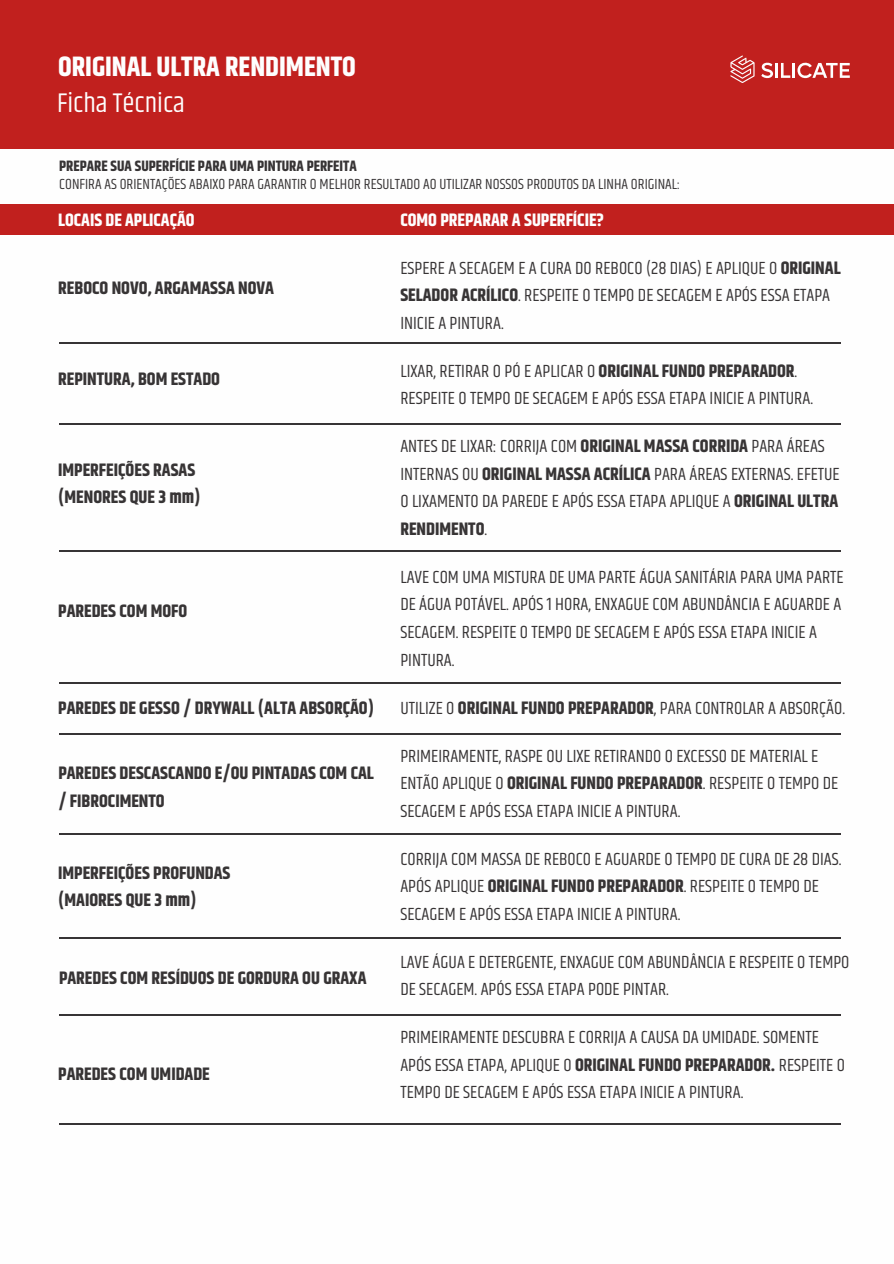
<style>
.page{position:relative;width:894px;height:1264px;background:#fff}
.page>*{position:absolute;margin:0;border:0;box-sizing:border-box;transform-origin:0 0}
.t1{font:700 28.05px "Khand";color:#fefefe}
.t2{font:27.6px "Khand";color:#fefefe}
.t3{font:18px/27.5px "Khand";color:#373435}
.t4{font:700 18px/27.5px "Khand";color:#373435}
.t5{font:700 18px "Khand";color:#fefefe}
.t6{font:700 17.85px "Khand";color:#fefefe}
.t7{font:15px "Khand";color:#373435}
.t8{font:700 15px "Khand";color:#373435}
.s1{font-weight:700}
</style>
<div class="page">
<div style="left:0;top:204px;width:894px;height:31px;background:#c1201e"></div>
<div style="left:0;top:0;width:893px;height:149px;background:#c1201e"></div>
<svg style="left:730px;top:55px;width:24px;height:28px"></svg>
<svg style="left:797px;top:62px;width:52px;height:16px"></svg>
<svg style="left:761px;top:62px;width:29px;height:16px"></svg>
<hr style="left:792px;top:63px;width:3px;height:15px;background:#fefefe">
<hr style="left:59px;top:342px;width:782px;height:2px;background:#373435">
<hr style="left:59px;top:423px;width:782px;height:1px;background:#373435">
<hr style="left:59px;top:550px;width:782px;height:1px;background:#373435">
<hr style="left:59px;top:682px;width:782px;height:2px;background:#373435">
<hr style="left:59px;top:733px;width:782px;height:1px;background:#373435">
<hr style="left:59px;top:833px;width:782px;height:2px;background:#373435">
<hr style="left:59px;top:937px;width:782px;height:1px;background:#373435">
<hr style="left:59px;top:1014px;width:782px;height:1px;background:#373435">
<hr style="left:59px;top:1122px;width:782px;height:2px;background:#373435">
<h1 class="t1" style="left:58px;top:47px;width:299px">ORIGINAL ULTRA RENDIMENTO</h1>
<h2 class="t2" style="left:57px;top:83px;width:129px">Ficha Técnica</h2>
<p class="t8" style="left:59px;top:155px;width:299px">PREPARE SUA SUPERFÍCIE PARA UMA PINTURA PERFEITA</p>
<p class="t7" style="left:59px;top:174px;width:622px">CONFIRA AS ORIENTAÇÕES ABAIXO PARA GARANTIR O MELHOR RESULTADO AO UTILIZAR NOSSOS PRODUTOS DA LINHA ORIGINAL:</p>
<p class="t6" style="left:58px;top:207px;width:138px">LOCAIS DE APLICAÇÃO</p>
<p class="t4" style="left:58px;top:275px;width:217px">REBOCO NOVO, ARGAMASSA NOVA</p>
<p class="t4" style="left:58px;top:366px;width:163px">REPINTURA, BOM ESTADO</p>
<p class="t4" style="left:58px;top:457px;width:144px">IMPERFEIÇÕES RASAS (MENORES QUE 3 mm)</p>
<p class="t4" style="left:58px;top:598px;width:131px">PAREDES COM MOFO</p>
<p class="t4" style="left:58px;top:695px;width:317px">PAREDES DE GESSO / DRYWALL (ALTA ABSORÇÃO)</p>
<p class="t4" style="left:58px;top:760px;width:317px">PAREDES DESCASCANDO E/OU PINTADAS COM CAL / FIBROCIMENTO</p>
<p class="t4" style="left:58px;top:859px;width:174px">IMPERFEIÇÕES PROFUNDAS (MAIORES QUE 3 mm)</p>
<p class="t4" style="left:59px;top:965px;width:309px">PAREDES COM RESÍDUOS DE GORDURA OU GRAXA</p>
<p class="t4" style="left:58px;top:1061px;width:153px">PAREDES COM UMIDADE</p>
<p class="t5" style="left:400px;top:207px;width:205px">COMO PREPARAR A SUPERFÍCIE?</p>
<p class="t3" style="left:400px;top:255px;width:442px">ESPERE A SECAGEM E A CURA DO REBOCO (28 DIAS) E APLIQUE O <span class="s1">ORIGINAL<br>SELADOR ACRÍLICO</span>. RESPEITE O TEMPO DE SECAGEM E APÓS ESSA ETAPA<br>INICIE A PINTURA.</p>
<p class="t3" style="left:400px;top:358px;width:414px">LIXAR, RETIRAR O PÓ E APLICAR O <span class="s1">ORIGINAL FUNDO PREPARADOR</span>.<br>RESPEITE O TEMPO DE SECAGEM E APÓS ESSA ETAPA INICIE A PINTURA.</p>
<p class="t3" style="left:400px;top:433px;width:441px">ANTES DE LIXAR: CORRIJA COM <span class="s1">ORIGINAL MASSA CORRIDA</span> PARA ÁREAS INTERNAS OU <span class="s1">ORIGINAL MASSA ACRÍLICA</span> PARA ÁREAS EXTERNAS. EFETUE O LIXAMENTO DA PAREDE E APÓS ESSA ETAPA APLIQUE A <span class="s1">ORIGINAL ULTRA RENDIMENTO</span>.</p>
<p class="t3" style="left:400px;top:564px;width:445px">LAVE COM UMA MISTURA DE UMA PARTE ÁGUA SANITÁRIA PARA UMA PARTE DE ÁGUA POTÁVEL. APÓS 1 HORA, ENXAGUE COM ABUNDÂNCIA E AGUARDE A SECAGEM. RESPEITE O TEMPO DE SECAGEM E APÓS ESSA ETAPA INICIE A PINTURA.</p>
<p class="t3" style="left:400px;top:694px;width:446px">UTILIZE O <span class="s1">ORIGINAL FUNDO PREPARADOR</span>, PARA CONTROLAR A ABSORÇÃO.</p>
<p class="t3" style="left:400px;top:742px;width:439px">PRIMEIRAMENTE, RASPE OU LIXE RETIRANDO O EXCESSO DE MATERIAL E<br>ENTÃO APLIQUE O <span class="s1">ORIGINAL FUNDO PREPARADOR</span>. RESPEITE O TEMPO DE<br>SECAGEM E APÓS ESSA ETAPA INICIE A PINTURA.</p>
<p class="t3" style="left:400px;top:845px;width:442px">CORRIJA COM MASSA DE REBOCO E AGUARDE O TEMPO DE CURA DE 28 DIAS.<br>APÓS APLIQUE <span class="s1">ORIGINAL FUNDO PREPARADOR</span>. RESPEITE O TEMPO DE<br>SECAGEM E APÓS ESSA ETAPA INICIE A PINTURA.</p>
<p class="t3" style="left:400px;top:948px;width:450px">LAVE ÁGUA E DETERGENTE, ENXAGUE COM ABUNDÂNCIA E RESPEITE O TEMPO<br>DE SECAGEM. APÓS ESSA ETAPA PODE PINTAR.</p>
<p class="t3" style="left:400px;top:1024px;width:446px">PRIMEIRAMENTE DESCUBRA E CORRIJA A CAUSA DA UMIDADE. SOMENTE<br>APÓS ESSA ETAPA, APLIQUE O <span class="s1">ORIGINAL FUNDO PREPARADOR.</span> RESPEITE O<br>TEMPO DE SECAGEM E APÓS ESSA ETAPA INICIE A PINTURA.</p>
</div>
